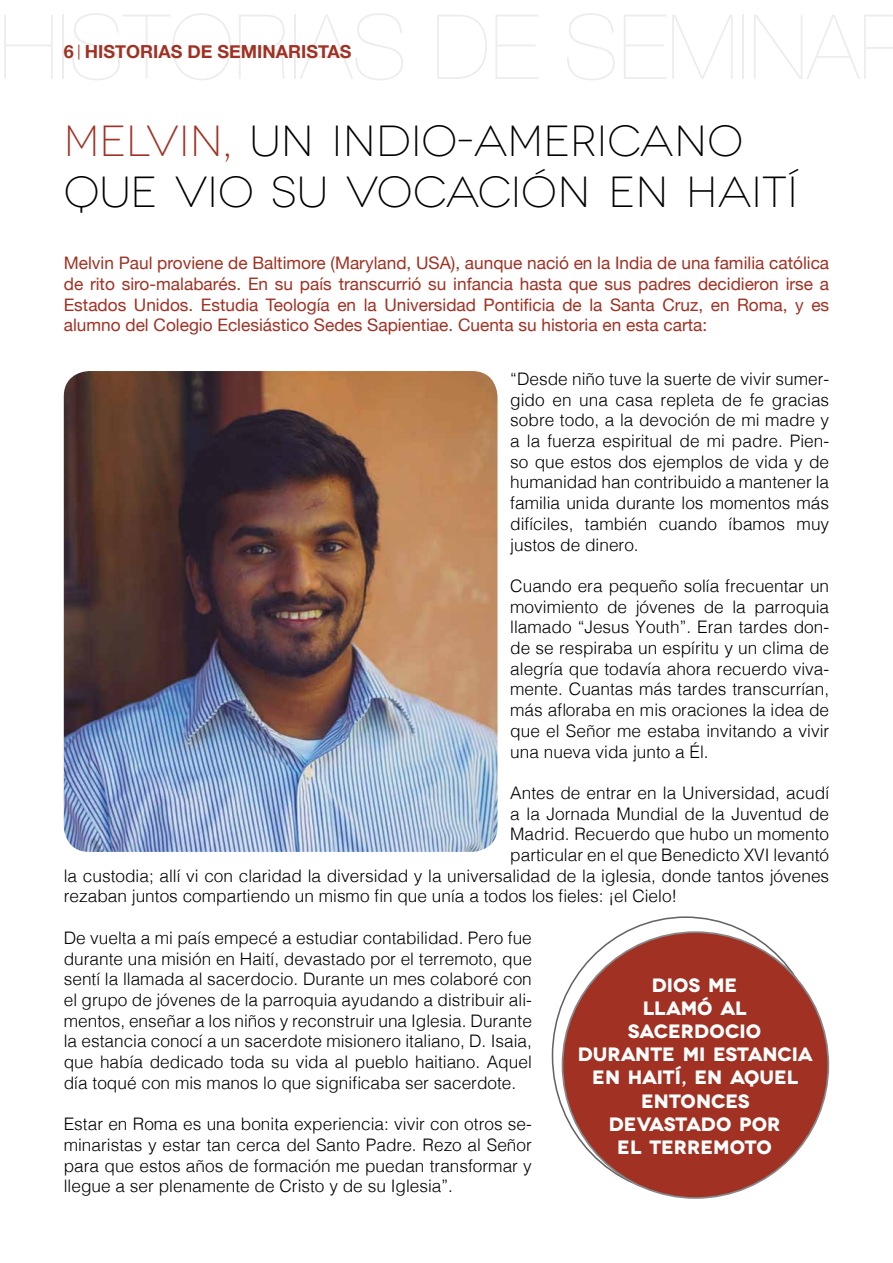
<style>
.page{position:relative;width:893px;height:1263px;background:#fff}
.page>*{position:absolute;margin:0;border:0;box-sizing:border-box;transform-origin:0 0}
.t1{font:300 43.5px/51px "Novecentowide";color:#000}
.t2{font:700 19.35px/23.1px "Novecentowide";color:#fff;text-align:center}
.t3{font:700 18px "Helvetica Neue";color:#a03123}
.t4{font:300 17.25px/20.7px "Helvetica";color:#000;text-align:justify}
.t5{font:17.25px/20.7px "Helvetica Neue";color:#a03123;text-align:justify}
.s1{color:#a03123}
</style>
<div class="page">
<div style="left:563px;top:932px;width:265px;height:266px;background:#a03123;border-radius:50%"></div>
<svg style="left:79px;top:45px;width:1px;height:15px"></svg>
<img style="left:64px;top:371px;width:433px;height:481px">
<p class="t3" style="left:64px;top:37px;width:289px">6 HISTORIAS DE SEMINARISTAS</p>
<h1 class="t1" style="left:64px;top:116px;width:736px"><span class="s1">MELVIN,</span> UN INDIO-AMERICANO<br>QUE VIO SU VOCACIÓN EN HAITÍ</h1>
<p class="t5" style="left:64px;top:254px;width:767px">Melvin Paul proviene de Baltimore (Maryland, USA), aunque nació en la India de una familia católica de rito siro-malabarés. En su país transcurrió su infancia hasta que sus padres decidieron irse a Estados Unidos. Estudia Teología en la Universidad Pontificia de la Santa Cruz, en Roma, y es alumno del Colegio Eclesiástico Sedes Sapientiae. Cuenta su historia en esta carta:</p>
<p class="t4" style="left:510px;top:367px;width:320px">“Desde niño tuve la suerte de vivir sumer&shy;gido en una casa repleta de fe gracias sobre todo, a la devoción de mi madre y a la fuerza espiritual de mi padre. Pien&shy;so que estos dos ejemplos de vida y de humanidad han contribuido a mantener la familia unida durante los momentos más difíciles, también cuando íbamos muy justos de dinero.</p>
<p class="t4" style="left:510px;top:574px;width:320px">Cuando era pequeño solía frecuentar un movimiento de jóvenes de la parroquia llamado “Jesus Youth”. Eran tardes don&shy;de se respiraba un espíritu y un clima de alegría que todavía ahora recuerdo viva&shy;mente. Cuantas más tardes transcurrían, más afloraba en mis oraciones la idea de que el Señor me estaba invitando a vivir una nueva vida junto a Él.</p>
<p class="t4" style="left:510px;top:781px;width:320px">Antes de entrar en la Universidad, acudí</p>
<p class="t4" style="left:510px;top:802px;width:320px">a la Jornada Mundial de la Juventud de</p>
<p class="t4" style="left:510px;top:823px;width:320px">Madrid. Recuerdo que hubo un momento</p>
<p class="t4" style="left:510px;top:843px;width:320px">particular en el que Benedicto XVI levantó</p>
<p class="t4" style="left:64px;top:864px;width:767px">la custodia; allí vi con claridad la diversidad y la universalidad de la iglesia, donde tantos jóvenes</p>
<p class="t4" style="left:64px;top:885px;width:615px">rezaban juntos compartiendo un mismo fin que unía a todos los fieles: ¡el Cielo!</p>
<p class="t4" style="left:64px;top:926px;width:470px">De vuelta a mi país empecé a estudiar contabilidad. Pero fue durante una misión en Haití, devastado por el terremoto, que sentí la llamada al sacerdocio. Durante un mes colaboré con el grupo de jóvenes de la parroquia ayudando a distribuir ali&shy;mentos, enseñar a los niños y reconstruir una Iglesia. Durante la estancia conocí a un sacerdote misionero italiano, D. Isaia, que había dedicado toda su vida al pueblo haitiano. Aquel día toqué con mis manos lo que significaba ser sacerdote.</p>
<p class="t4" style="left:64px;top:1112px;width:470px">Estar en Roma es una bonita experiencia: vivir con otros se&shy;minaristas y estar tan cerca del Santo Padre. Rezo al Señor para que estos años de formación me puedan transformar y llegue a ser plenamente de Cristo y de su Iglesia”.</p>
<p class="t2" style="left:578px;top:974px;width:236px">DIOS ME<br>LLAMÓ AL<br>SACERDOCIO<br>DURANTE MI ESTANCIA<br>EN HAITÍ, EN AQUEL<br>ENTONCES<br>DEVASTADO POR<br>EL TERREMOTO</p>
</div>
